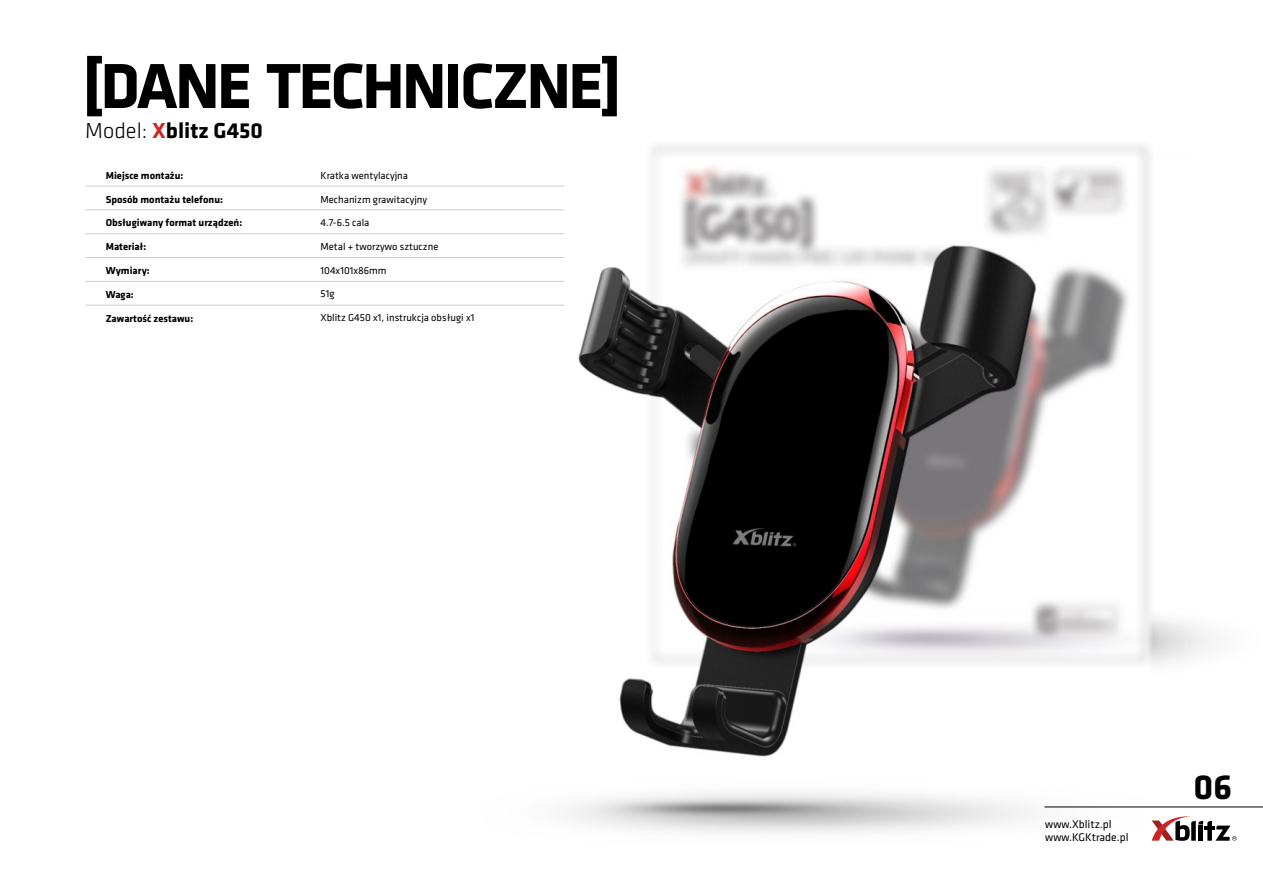
<style>
.page{position:relative;width:1263px;height:893px;background:#fff}
.page>*{position:absolute;margin:0;border:0;box-sizing:border-box;transform-origin:0 0}
.t1{font:700 66px "Klavika";letter-spacing:-.04em;color:#000}
.t2{font:700 36px "Klavika";color:#000}
.t3{font:700 22.5px "Klavika";color:#000}
.t4{font:11.55px/12.9px "Klavika";color:#000}
.t5{font:10.5px "Klavika";color:#000}
.t6{font:700 10.5px "Klavika";color:#000}
.s1{font-weight:300}
.s2{color:#cd2628}
</style>
<div class="page">
<img style="left:85px;top:144px;width:1178px;height:697px">
<hr style="left:1044px;top:806px;width:219px;height:1px;background:#000">
<svg style="left:1152px;top:815px;width:85px;height:26px"></svg>
<hr style="left:86px;top:186px;width:478px;height:1px;background:#ccc">
<hr style="left:86px;top:209px;width:478px;height:1px;background:#ccc">
<hr style="left:86px;top:233px;width:478px;height:1px;background:#ccc">
<hr style="left:86px;top:257px;width:478px;height:1px;background:#ccc">
<hr style="left:86px;top:281px;width:478px;height:1px;background:#ccc">
<hr style="left:86px;top:305px;width:478px;height:1px;background:#ccc">
<h1 class="t1" style="left:82px;top:59px;width:541px">[DANE TECHNICZNE]</h1>
<h3 class="t3" style="left:85px;top:121px;width:179px"><span class="s1">Model:</span> <span class="s2">X</span>blitz G450</h3>
<p class="t6" style="left:106px;top:171px;width:79px">Miejsce montażu:</p>
<p class="t6" style="left:106px;top:195px;width:119px">Sposób montażu telefonu:</p>
<p class="t6" style="left:106px;top:219px;width:138px">Obsługiwany format urządzeń:</p>
<p class="t6" style="left:106px;top:242px;width:42px">Materiał:</p>
<p class="t6" style="left:106px;top:266px;width:46px">Wymiary:</p>
<p class="t6" style="left:106px;top:290px;width:30px">Waga:</p>
<p class="t6" style="left:106px;top:314px;width:89px">Zawartość zestawu:</p>
<p class="t5" style="left:320px;top:171px;width:89px">Kratka wentylacyjna</p>
<p class="t5" style="left:320px;top:195px;width:108px">Mechanizm grawitacyjny</p>
<p class="t5" style="left:320px;top:218px;width:50px">4.7-6.5 cala</p>
<p class="t5" style="left:320px;top:242px;width:119px">Metal + tworzywo sztuczne</p>
<p class="t5" style="left:320px;top:266px;width:68px">104x101x86mm</p>
<p class="t5" style="left:320px;top:289px;width:16px">51g</p>
<p class="t5" style="left:320px;top:313px;width:155px">Xblitz G450 x1, instrukcja obsługi x1</p>
<p class="t4" style="left:1045px;top:819px;width:85px">www.Xblitz.pl www.KGKtrade.pl</p>
<h2 class="t2" style="left:1193px;top:772px;width:40px">06</h2>
</div>
